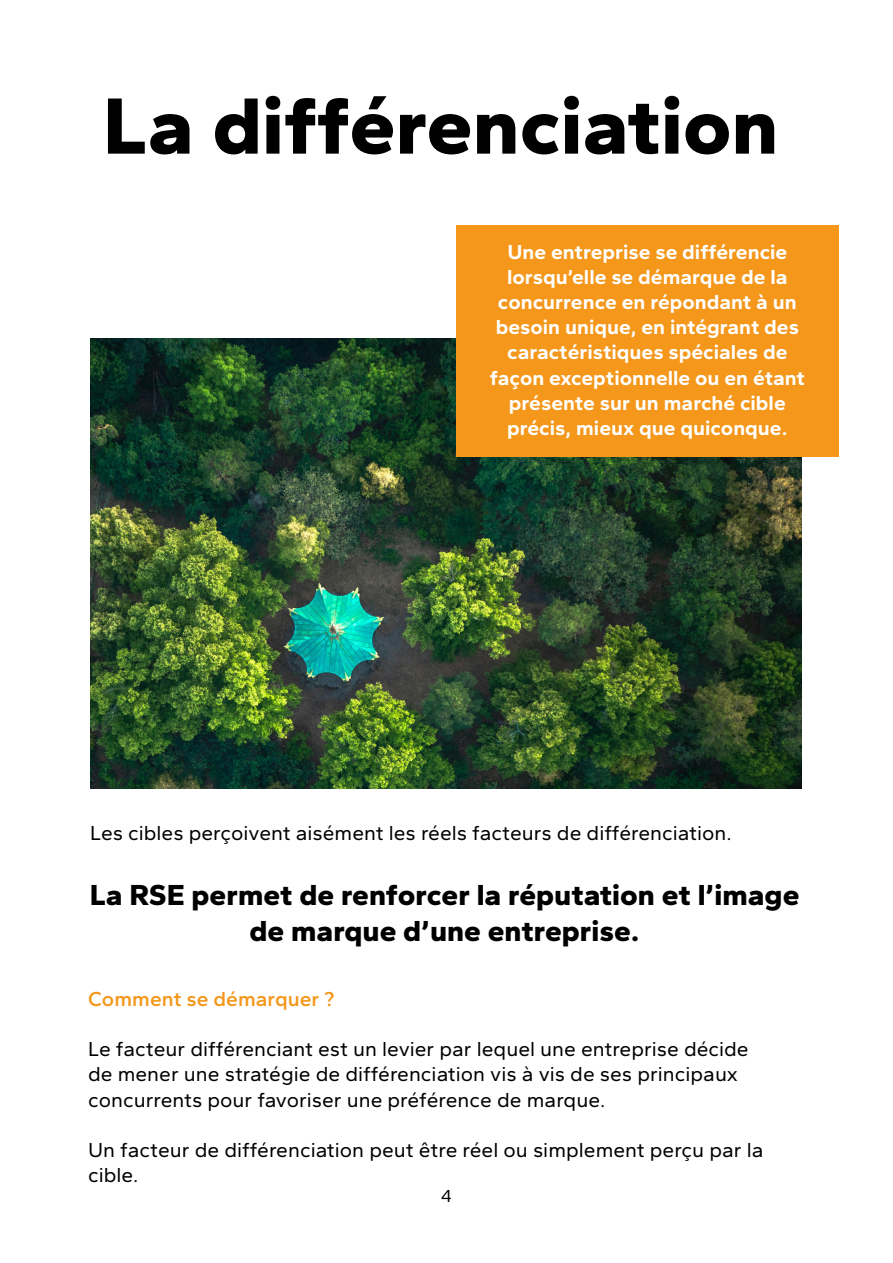
<style>
.page{position:relative;width:893px;height:1263px;background:#fff}
.page>*{position:absolute;margin:0;border:0;box-sizing:border-box;transform-origin:0 0}
.t1{font:800 82.5px "Celebes";color:#000}
.t2{font:800 30px/36px "Celebes";color:#000;text-align:center}
.t3{font:21px/25.2px "Celebes";color:#000}
.t4{font:700 21px/25.2px "Celebes";color:#fff;text-align:center}
.t5{font:600 21px "Celebes";color:#f4971a}
.t6{font:18px "Celebes";color:#000}
</style>
<div class="page">
<img style="left:90px;top:339px;width:711px;height:449px">
<div style="left:456px;top:226px;width:383px;height:231px;background:#f4971a"></div>
<h1 class="t1" style="left:103px;top:78px;width:677px">La différenciation</h1>
<p class="t4" style="left:490px;top:239px;width:317px">Une entreprise se différencie lorsqu’elle se démarque de la concurrence en répondant à un besoin unique, en intégrant des caractéristiques spéciales de façon exceptionnelle ou en étant présente sur un marché cible précis, mieux que quiconque.</p>
<p class="t3" style="left:90px;top:820px;width:643px">Les cibles perçoivent aisément les réels facteurs de différenciation.</p>
<h2 class="t2" style="left:90px;top:877px;width:711px">La RSE permet de renforcer la réputation et l’image de marque d’une entreprise.</h2>
<p class="t5" style="left:88px;top:986px;width:248px">Comment se démarquer ?</p>
<p class="t3" style="left:88px;top:1037px;width:662px">Le facteur différenciant est un levier par lequel une entreprise décide de mener une stratégie de différenciation vis à vis de ses principaux concurrents pour favoriser une préférence de marque.</p>
<p class="t3" style="left:88px;top:1137px;width:677px">Un facteur de différenciation peut être réel ou simplement perçu par la cible.</p>
<p class="t6" style="left:441px;top:1185px;width:13px">4</p>
</div>
